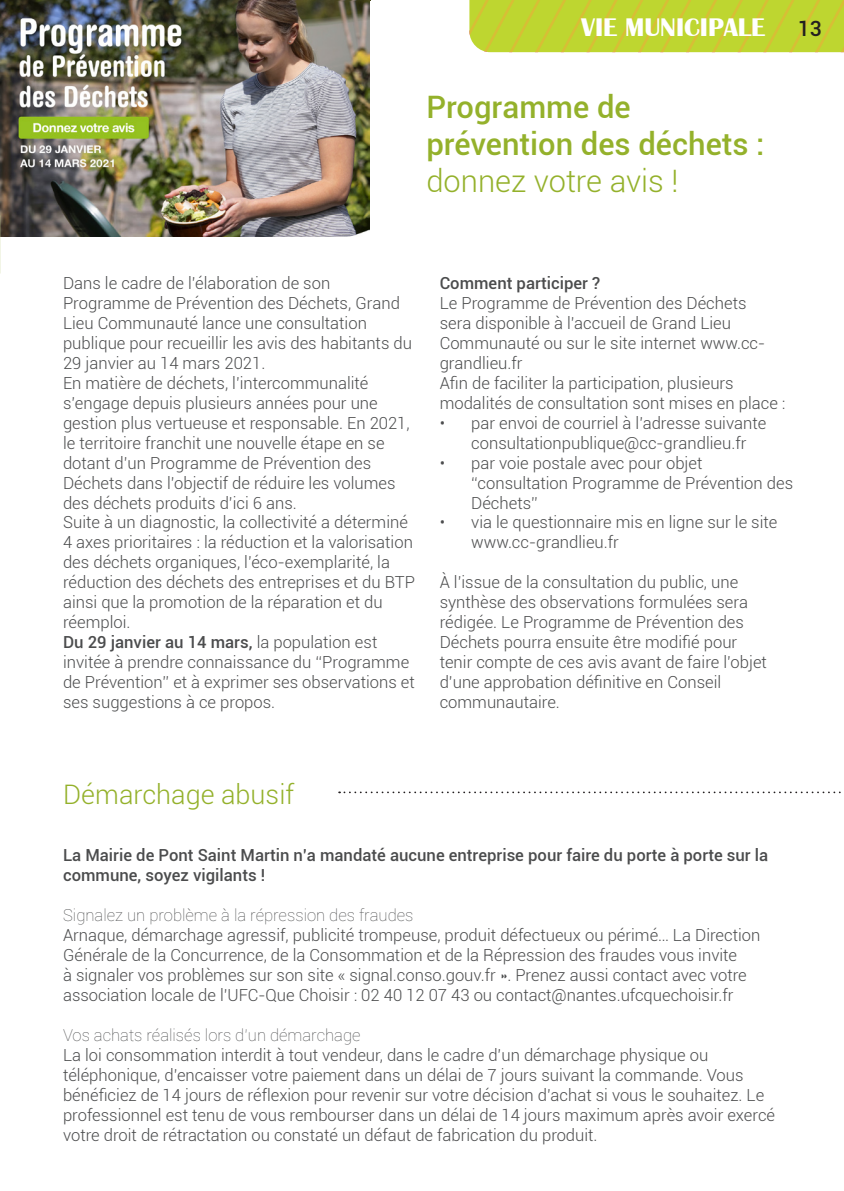
<style>
.page{position:relative;width:844px;height:1191px;background:#fff}
.page>*{position:absolute;margin:0;border:0;box-sizing:border-box;transform-origin:0 0}
.t1{font:500 30.97px/37.1px "Roboto";color:#94b12b}
.t2{font:300 30.97px "Roboto";color:#94b12b}
.t3{font:300 26.95px "Roboto";color:#94b12b}
.t4{font:700 26.25px "Britannic";color:#fff}
.t5{font:300 16.62px/19.9px "Roboto";color:#4b4c4d}
.t6{font:500 16.62px/19.9px "Roboto";color:#4b4c4d}
.t7{font:100 16.62px "Roboto";color:#4b4c4d}
.s1{font-family:"Roboto";font-weight:500;font-size:21px;color:#231f20}
.s2{font-weight:500}
</style>
<div class="page">
<svg style="left:469px;top:0;width:374px;height:52px;background:#c1d332"></svg>
<img style="left:0;top:0;width:370px;height:236px">
<svg style="left:339px;top:791px;width:502px;height:2px"></svg>
<h3 class="t4" style="left:581px;top:13px;width:242px">VIE MUNICIPALE <span class="s1">13</span></h3>
<h1 class="t1" style="left:426px;top:87px;width:339px">Programme de prévention des déchets :</h1>
<h1 class="t2" style="left:426px;top:159px;width:253px">donnez votre avis !</h1>
<p class="t5" style="left:63px;top:272px;width:353px">Dans le cadre de l’élaboration de son Programme de Prévention des Déchets, Grand Lieu Communauté lance une consultation publique pour recueillir les avis des habitants du 29 janvier au 14 mars 2021.<br>En matière de déchets, l’intercommunalité s’engage depuis plusieurs années pour une gestion plus vertueuse et responsable. En 2021, le territoire franchit une nouvelle étape en se dotant d’un Programme de Prévention des Déchets dans l’objectif de réduire les volumes des déchets produits d’ici 6 ans.<br>Suite à un diagnostic, la collectivité a déterminé 4 axes prioritaires : la réduction et la valorisation des déchets organiques, l’éco-exemplarité, la réduction des déchets des entreprises et du BTP ainsi que la promotion de la réparation et du réemploi.<br><span class="s2">Du 29 janvier au 14 mars,</span> la population est invitée à prendre connaissance du ‘‘Programme de Prévention’’ et à exprimer ses observations et ses suggestions à ce propos.</p>
<p class="t6" style="left:439px;top:272px;width:162px">Comment participer ?</p>
<p class="t5" style="left:439px;top:292px;width:347px">Le Programme de Prévention des Déchets<br>sera disponible à l’accueil de Grand Lieu Communauté ou sur le site internet www.cc&shy;grandlieu.fr<br>Afin de faciliter la participation, plusieurs modalités de consultation sont mises en place :</p>
<p class="t5" style="left:471px;top:412px;width:296px;text-indent:-32px">• par envoi de courriel à l’adresse suivante consultationpublique@cc-grandlieu.fr</p>
<p class="t5" style="left:471px;top:452px;width:323px;text-indent:-32px">• par voie postale avec pour objet ‘‘consultation Programme de Prévention des<br>Déchets’’</p>
<p class="t5" style="left:471px;top:512px;width:308px;text-indent:-32px">• via le questionnaire mis en ligne sur le site www.cc-grandlieu.fr</p>
<p class="t5" style="left:439px;top:572px;width:328px">À l’issue de la consultation du public, une synthèse des observations formulées sera rédigée. Le Programme de Prévention des Déchets pourra ensuite être modifié pour tenir compte de ces avis avant de faire l’objet d’une approbation définitive en Conseil communautaire.</p>
<h2 class="t3" style="left:63px;top:775px;width:232px">Démarchage abusif</h2>
<p class="t6" style="left:63px;top:845px;width:706px">La Mairie de Pont Saint Martin n’a mandaté aucune entreprise pour faire du porte à porte sur la commune, soyez vigilants !</p>
<p class="t7" style="left:63px;top:904px;width:352px">Signalez un problème à la répression des fraudes</p>
<p class="t5" style="left:63px;top:924px;width:698px">Arnaque, démarchage agressif, publicité trompeuse, produit défectueux ou périmé… La Direction Générale de la Concurrence, de la Consommation et de la Répression des fraudes vous invite<br>à signaler vos problèmes sur son site « signal.conso.gouv.fr ». Prenez aussi contact avec votre association locale de l’UFC-Que Choisir : 02 40 12 07 43 ou contact@nantes.ufcquechoisir.fr</p>
<p class="t7" style="left:63px;top:1023px;width:299px">Vos achats réalisés lors d’un démarchage</p>
<p class="t5" style="left:63px;top:1044px;width:713px">La loi consommation interdit à tout vendeur, dans le cadre d’un démarchage physique ou téléphonique, d’encaisser votre paiement dans un délai de 7 jours suivant la commande. Vous bénéficiez de 14 jours de réflexion pour revenir sur votre décision d’achat si vous le souhaitez. Le professionnel est tenu de vous rembourser dans un délai de 14 jours maximum après avoir exercé votre droit de rétractation ou constaté un défaut de fabrication du produit.</p>
</div>
